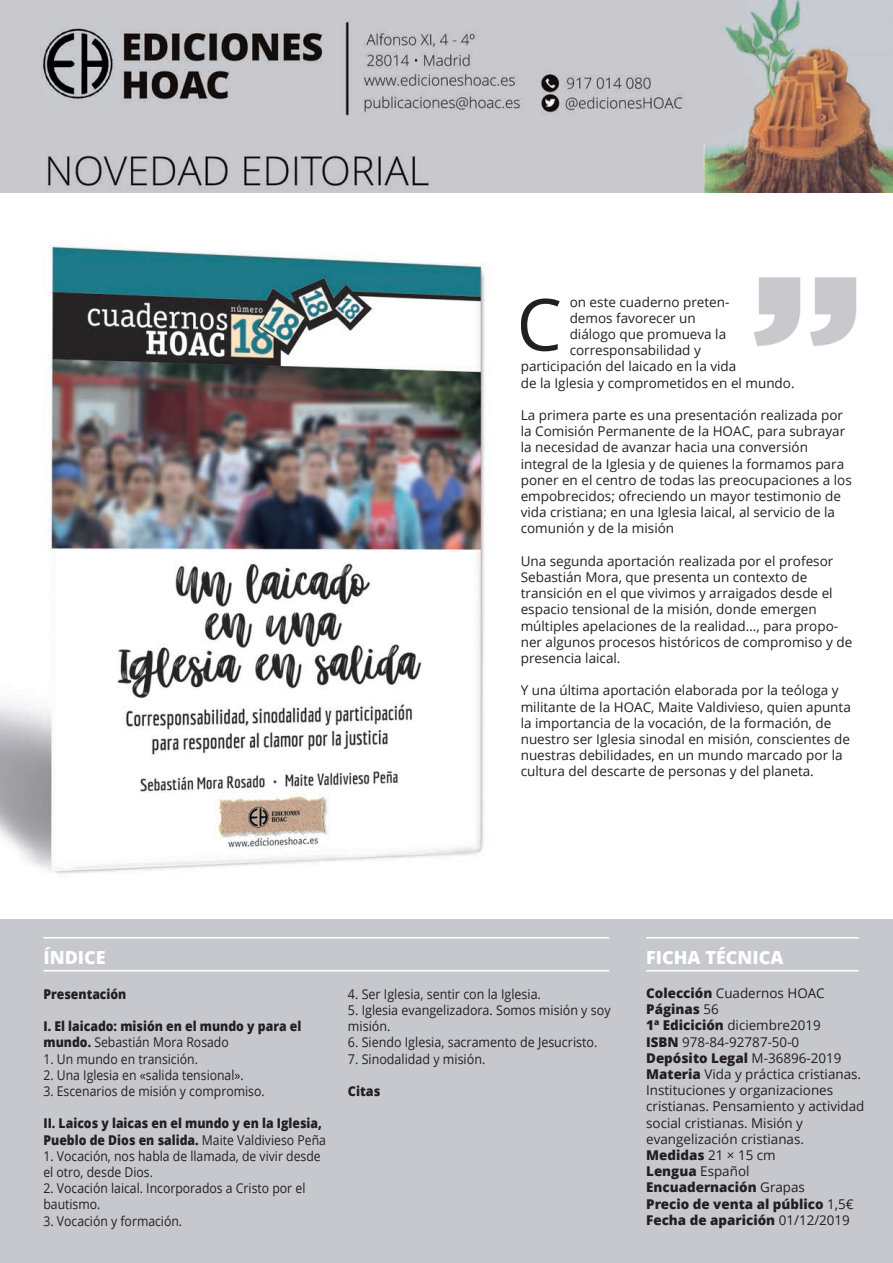
<style>
.page{position:relative;width:893px;height:1263px;background:#fff}
.page>*{position:absolute;margin:0;border:0;box-sizing:border-box;transform-origin:0 0}
.t1{font:72px "Open Sans";color:#231f20}
.t2{font:800 18px "Open Sans";color:#fff}
.t3{font:13.5px/16.2px "Open Sans";color:#231f20}
.t4{font:13.5px/16.2px "Open Sans";color:#231f20;scale:.91 1}
.t5{font:800 13.5px/16.2px "Open Sans";color:#231f20;scale:.91 1}
.t6{font:13.5px/16.2px "Open Sans";color:#231f20;scale:.93 1}
.t7{font:800 13.5px "Open Sans";color:#231f20;scale:.93 1}
.s1{font-weight:400}
.s2{font-weight:800}
</style>
<div class="page">
<div style="left:0;top:920px;width:893px;height:343px;background:#c7c8cd"></div>
<hr style="left:43px;top:937px;width:566px;height:1px;background:#fff">
<hr style="left:43px;top:970px;width:566px;height:1px;background:#fff">
<hr style="left:646px;top:937px;width:213px;height:1px;background:#fff">
<hr style="left:646px;top:970px;width:213px;height:1px;background:#fff">
<img style="left:754px;top:277px;width:103px;height:69px">
<img style="left:0;top:0;width:893px;height:193px">
<img style="left:0;top:245px;width:485px;height:629px">
<p class="t3" style="left:570px;top:293px;width:161px">on este cuaderno preten-</p>
<p class="t3" style="left:570px;top:309px;width:128px">demos favorecer un</p>
<p class="t3" style="left:570px;top:326px;width:158px">diálogo que promueva la</p>
<p class="t3" style="left:570px;top:342px;width:133px">corresponsabilidad y</p>
<p class="t3" style="left:521px;top:358px;width:217px">participación del laicado en la vida</p>
<p class="t3" style="left:521px;top:374px;width:275px">de la Iglesia y comprometidos en el mundo.</p>
<p class="t3" style="left:521px;top:407px;width:333px">La primera parte es una presentación realizada por la Comisión Permanente de la HOAC, para subrayar la necesidad de avanzar hacia una conversión integral de la Iglesia y de quienes la formamos para poner en el centro de todas las preocupaciones a los empobrecidos; ofreciendo un mayor testimonio de vida cristiana; en una Iglesia laical, al servicio de la comunión y de la misión</p>
<p class="t3" style="left:521px;top:552px;width:333px">Una segunda aportación realizada por el profesor Sebastián Mora, que presenta un contexto de transición en el que vivimos y arraigados desde el espacio tensional de la misión, donde emergen múltiples apelaciones de la realidad…, para propo&shy;ner algunos procesos históricos de compromiso y de presencia laical.</p>
<p class="t3" style="left:521px;top:682px;width:332px">Y una última aportación elaborada por la teóloga y militante de la HOAC, Maite Valdivieso, quien apunta la importancia de la vocación, de la formación, de nuestro ser Iglesia sinodal en misión, conscientes de nuestras debilidades, en un mundo marcado por la cultura del descarte de personas y del planeta.</p>
<h1 class="t1" style="left:516px;top:275px;width:47px">C</h1>
<h2 class="t2" style="left:43px;top:943px;width:64px">ÍNDICE</h2>
<h2 class="t2" style="left:646px;top:943px;width:139px">FICHA TÉCNICA</h2>
<p class="t5" style="left:43px;top:985px;width:93px">Presentación</p>
<p class="t5" style="left:43px;top:1017px;width:285px">I. El laicado: misión en el mundo y para el mundo. <span class="s1">Sebastián Mora Rosado</span></p>
<p class="t4" style="left:43px;top:1050px;width:171px">1. Un mundo en transición.</p>
<p class="t4" style="left:43px;top:1066px;width:222px">2. Una Iglesia en «salida tensional».</p>
<p class="t4" style="left:43px;top:1083px;width:245px">3. Escenarios de misión y compromiso.</p>
<p class="t5" style="left:43px;top:1115px;width:312px">II. Laicos y laicas en el mundo y en la Iglesia,<br>Pueblo de Dios en salida. <span class="s1">Maite Valdivieso Peña</span></p>
<p class="t4" style="left:43px;top:1147px;width:306px">1. Vocación, nos habla de llamada, de vivir desde el otro, desde Dios.</p>
<p class="t4" style="left:43px;top:1180px;width:289px">2. Vocación laical. Incorporados a Cristo por el bautismo.</p>
<p class="t4" style="left:43px;top:1212px;width:154px">3. Vocación y formación.</p>
<p class="t3" style="left:646px;top:984px;width:220px"><span class="s2">Colección</span> Cuadernos HOAC<br><span class="s2">Páginas</span> 56<br><span class="s2">1ª Edicición</span> diciembre2019<br><span class="s2">ISBN</span> 978-84-92787-50-0<br><span class="s2">Depósito Legal</span> M-36896-2019<br><span class="s2">Materia</span> Vida y práctica cristianas.<br>Instituciones y organizaciones cristianas. Pensamiento y actividad social cristianas. Misión y evangelización cristianas.<br><span class="s2">Medidas</span> 21 × 15 cm<br><span class="s2">Lengua</span> Español<br><span class="s2">Encuadernación</span> Grapas<br><span class="s2">Precio de venta al público</span> 1,5€<br><span class="s2">Fecha de aparición</span> 01/12/2019</p>
<p class="t6" style="left:348px;top:985px;width:209px">4. Ser Iglesia, sentir con la Iglesia.</p>
<p class="t6" style="left:348px;top:1002px;width:284px">5. Iglesia evangelizadora. Somos misión y soy misión.</p>
<p class="t6" style="left:348px;top:1034px;width:270px">6. Siendo Iglesia, sacramento de Jesucristo.</p>
<p class="t6" style="left:348px;top:1050px;width:149px">7. Sinodalidad y misión.</p>
<p class="t7" style="left:348px;top:1081px;width:36px">Citas</p>
</div>
